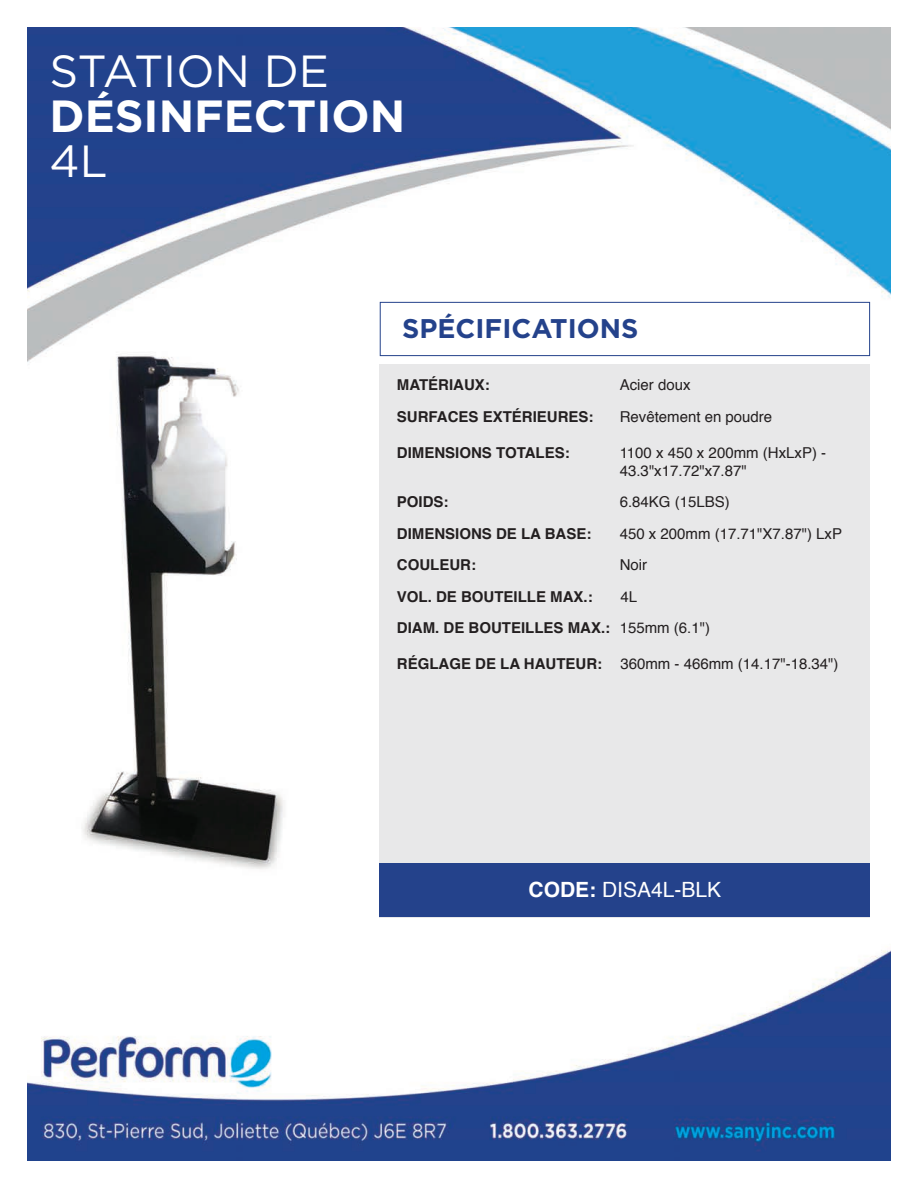
<style>
.page{position:relative;width:918px;height:1188px;background:#fff}
.page>*{position:absolute;margin:0;border:0;box-sizing:border-box;transform-origin:0 0}
.t1{font:700 45px "Gotham";color:#fff}
.t2{font:45px "Gotham";color:#fff}
.t3{font:700 27px "Gotham";color:#24428b}
.t4{font:21px "Helvetica";color:#fff}
.t5{font:15px/18px "Helvetica";color:#231f20}
.t6{font:700 15px/31.5px "Helvetica";color:#231f20}
.s1{font-weight:400}
.s2{font-weight:700}
</style>
<div class="page">
<img style="left:27px;top:27px;width:864px;height:1134px">
<div style="left:380px;top:302px;width:490px;height:54px;border:1px solid #24428b"></div>
<div style="left:380px;top:364px;width:490px;height:554px;background:#e8e8e9"></div>
<div style="left:380px;top:863px;width:490px;height:54px;background:#24428b"></div>
<h1 class="t2" style="left:50px;top:55px;width:281px">STATION DE</h1>
<h1 class="t1" style="left:50px;top:100px;width:357px">DÉSINFECTION</h1>
<h1 class="t2" style="left:50px;top:145px;width:59px">4L</h1>
<h2 class="t3" style="left:402px;top:319px;width:238px">SPÉCIFICATIONS</h2>
<p class="t6" style="left:397px;top:370px;width:95px">MATÉRIAUX:</p>
<p class="t5" style="left:620px;top:377px;width:72px">Acier doux</p>
<p class="t6" style="left:397px;top:402px;width:198px">SURFACES EXTÉRIEURES:</p>
<p class="t5" style="left:620px;top:409px;width:154px">Revêtement en poudre</p>
<p class="t6" style="left:397px;top:438px;width:174px">DIMENSIONS TOTALES:</p>
<p class="t5" style="left:620px;top:445px;width:208px">1100 x 450 x 200mm (HxLxP) -<br>43.3"x17.72"x7.87"</p>
<p class="t6" style="left:397px;top:487px;width:53px">POIDS:</p>
<p class="t5" style="left:620px;top:494px;width:112px">6.84KG (15LBS)</p>
<p class="t6" style="left:397px;top:519px;width:196px">DIMENSIONS DE LA BASE:</p>
<p class="t5" style="left:620px;top:526px;width:224px">450 x 200mm (17.71"X7.87") LxP</p>
<p class="t6" style="left:397px;top:550px;width:81px">COULEUR:</p>
<p class="t5" style="left:620px;top:557px;width:29px">Noir</p>
<p class="t6" style="left:397px;top:582px;width:197px">VOL. DE BOUTEILLE MAX.:</p>
<p class="t6" style="left:397px;top:582px;width:315px;text-indent:224px"><span class="s1">4L<br></span>DIAM. DE BOUTEILLES MAX.: <span class="s1">155mm (6.1")</span></p>
<p class="t5" style="left:397px;top:656px;width:443px"><span class="s2">RÉGLAGE DE LA HAUTEUR:</span> 360mm - 466mm (14.17"-18.34")</p>
<h3 class="t4" style="left:529px;top:881px;width:194px"><span class="s2">CODE:</span> DISA4L-BLK</h3>
</div>
